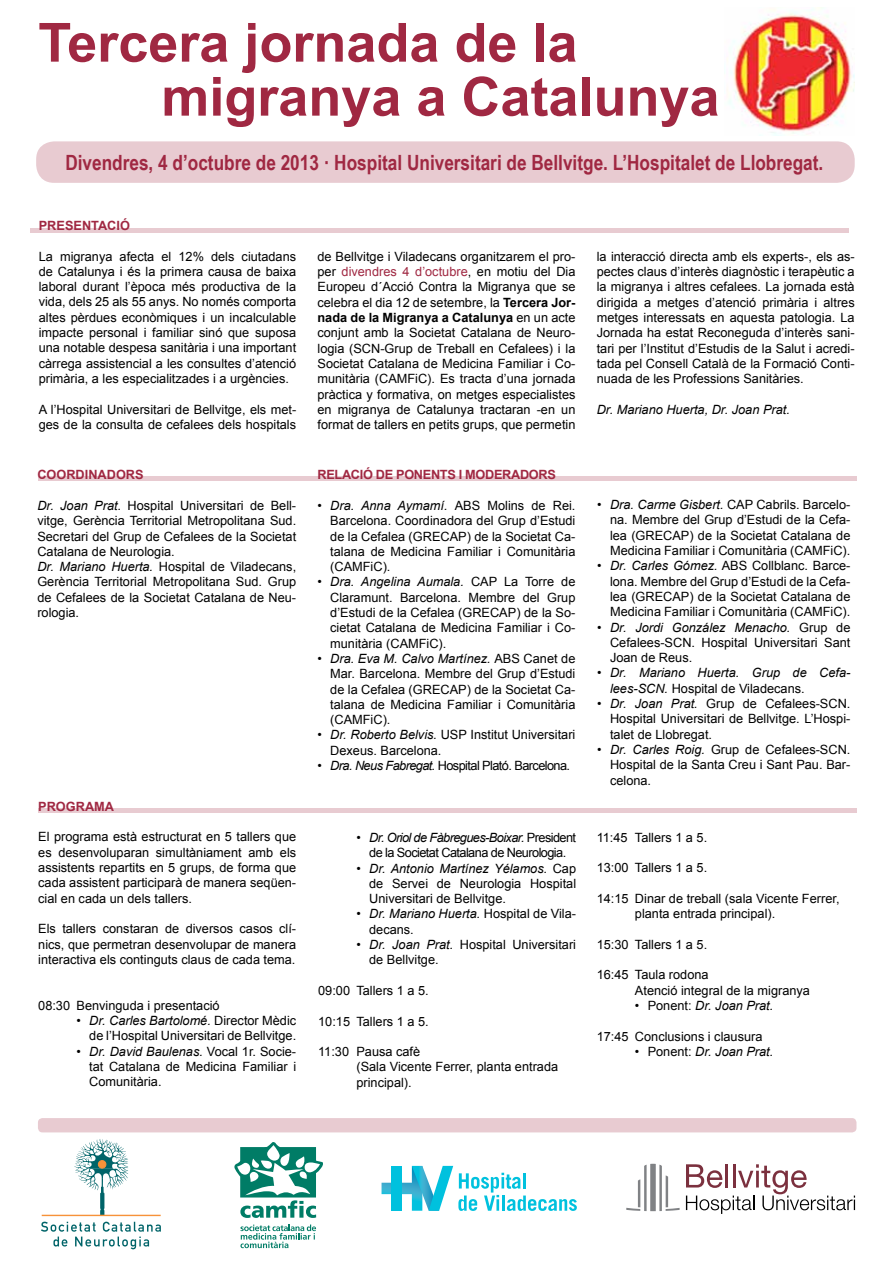
<style>
.page{position:relative;width:893px;height:1263px;background:#fff}
.page>*{position:absolute;margin:0;border:0;box-sizing:border-box;transform-origin:0 0}
.t1{font:700 54px/54px "Arial";color:#a02842}
.t2{font:700 21px "Arial Narrow";color:#a02842}
.t3{font:12.75px/15.3px "Arial";color:#000;text-align:justify}
.t4{font:italic 12.75px/15.3px "Arial";color:#000}
.t5{font:12.75px/15.3px "Arial";letter-spacing:-.045em;color:#000;text-align:center}
.t6{font:700 12.75px "Arial";color:#a02842}
.t7{font:700 12.75px "Arial";letter-spacing:-.025em;color:#a02842}
.s1{font-style:italic}
.s2{color:#a02842}
.s3{font-weight:700}
.s4{font-style:normal}
</style>
<div class="page">
<div style="left:36px;top:141px;width:819px;height:42px;background:#e8cbd1;border-radius:18px"></div>
<div style="left:38px;top:1118px;width:818px;height:14px;background:#e8cbd1;border-radius:5px"></div>
<svg style="left:74px;top:1139px;width:55px;height:76px"></svg>
<div style="left:98px;top:1160px;width:8px;height:8px;background:#f79239;border-radius:50%"></div>
<div style="left:98px;top:1160px;width:8px;height:8px;border:1px solid #f79239;border-radius:50%"></div>
<svg style="left:41px;top:1222px;width:120px;height:27px"></svg>
<hr style="left:42px;top:1215px;width:119px;height:1px;background:#f79239">
<svg style="left:240px;top:1224px;width:76px;height:24px"></svg>
<svg style="left:234px;top:1142px;width:89px;height:76px"></svg>
<svg style="left:626px;top:1164px;width:54px;height:47px"></svg>
<svg style="left:686px;top:1164px;width:169px;height:50px"></svg>
<div style="left:38px;top:476px;width:818px;height:5px;background:#e8cbd1"></div>
<hr style="left:38px;top:808px;width:818px;height:4px;background:#e8cbd1">
<hr style="left:30px;top:228px;width:819px;height:4px;background:#e8cbd1">
<img style="left:727px;top:7px;width:127px;height:129px">
<svg style="left:382px;top:1166px;width:195px;height:45px"></svg>
<h1 class="t1" style="left:161px;top:17px;width:560px;text-indent:-123px">Tercera jornada de la migranya a Catalunya</h1>
<h2 class="t2" style="left:65px;top:146px;width:759px">Divendres, 4 d’octubre de 2013 · Hospital Universitari de Bellvitge. L’Hospitalet de Llobregat.</h2>
<p class="t6" style="left:39px;top:217px;width:93px">PRESENTACIÓ</p>
<p class="t3" style="left:39px;top:248px;width:259px">La migranya afecta el 12% dels ciutadans de Catalunya i és la primera causa de baixa laboral durant l’època més productiva de la vida, dels 25 als 55 anys. No només comporta altes pèrdues econòmiques i un incalculable impacte personal i familiar sinó que suposa una notable despesa sanitària i una important càrrega assistencial a les consultes d’atenció primària, a les especialitzades i a urgències.</p>
<p class="t3" style="left:39px;top:401px;width:259px">A l’Hospital Universitari de Bellvitge, els met&shy;ges de la consulta de cefalees dels hospitals</p>
<p class="t6" style="left:37px;top:466px;width:108px">COORDINADORS</p>
<p class="t3" style="left:37px;top:498px;width:260px;text-align:left"><span class="s1">Dr. Joan Prat.</span> Hospital Universitari de Bell&shy;vitge, Gerència Territorial Metropolitana Sud.<br>Secretari del Grup de Cefalees de la Societat Catalana de Neurologia.<br><span class="s1">Dr. Mariano Huerta.</span> Hospital de Viladecans, Gerència Territorial Metropolitana Sud. Grup de Cefalees de la Societat Catalana de Neu&shy;rologia.</p>
<p class="t6" style="left:38px;top:798px;width:77px">PROGRAMA</p>
<p class="t3" style="left:38px;top:829px;width:259px">El programa està estructurat en 5 tallers que es desenvoluparan simultàniament amb els assistents repartits en 5 grups, de forma que cada assistent participarà de manera seqüen&shy;cial en cada un dels tallers.</p>
<p class="t3" style="left:38px;top:921px;width:259px">Els tallers constaran de diversos casos clí&shy;nics, que permetran desenvolupar de manera interactiva els continguts claus de cada tema.</p>
<p class="t3" style="left:38px;top:998px;width:183px">08:30 Benvinguda i presentació</p>
<p class="t3" style="left:77px;top:1013px;width:221px;text-align:right">• <span class="s1">Dr. Carles Bartolomé.</span> Director Mèdic de l’Hospital Universitari de Bellvitge.</p>
<p class="t3" style="left:89px;top:1044px;width:208px;text-indent:-13px">• <span class="s1">Dr. David Baulenas.</span> Vocal 1r. Socie&shy;tat Catalana de Medicina Familiar i Comunitària.</p>
<p class="t3" style="left:317px;top:249px;width:259px">de Bellvitge i Viladecans organitzarem el pro&shy;per <span class="s2">divendres 4 d’octubre</span>, en motiu del Dia Europeu d´Acció Contra la Migranya que se celebra el dia 12 de setembre, la <span class="s3">Tercera Jor&shy;nada de la Migranya a Catalunya</span> en un acte conjunt amb la Societat Catalana de Neuro&shy;logia (SCN-Grup de Treball en Cefalees) i la Societat Catalana de Medicina Familiar i Co&shy;munitària (CAMFiC). Es tracta d’una jornada pràctica y formativa, on metges especialistes en migranya de Catalunya tractaran -en un format de tallers en petits grups, que permetin</p>
<p class="t3" style="left:597px;top:249px;width:259px">la interacció directa amb els experts-, els as&shy;pectes claus d’interès diagnòstic i terapèutic a la migranya i altres cefalees. La jornada està dirigida a metges d’atenció primària i altres metges interessats en aquesta patologia. La Jornada ha estat Reconeguda d’interès sani&shy;tari per l’Institut d’Estudis de la Salut i acredi&shy;tada pel Consell Català de la Formació Conti&shy;nuada de les Professions Sanitàries.</p>
<p class="t4" style="left:597px;top:402px;width:195px">Dr. Mariano Huerta, Dr. Joan Prat.</p>
<p class="t7" style="left:317px;top:466px;width:240px">RELACIÓ DE PONENTS I MODERADORS</p>
<p class="t3" style="left:330px;top:498px;width:247px;text-indent:-13px">• <span class="s1">Dra. Anna Aymamí.</span> ABS Molins de Rei.<br>Barcelona. Coordinadora del Grup d’Estudi de la Cefalea (GRECAP) de la Societat Ca&shy;talana de Medicina Familiar i Comunitària (CAMFiC).</p>
<p class="t3" style="left:330px;top:574px;width:247px;text-indent:-13px">• <span class="s1">Dra. Angelina Aumala.</span> CAP La Torre de Claramunt. Barcelona. Membre del Grup d’Estudi de la Cefalea (GRECAP) de la So&shy;cietat Catalana de Medicina Familiar i Co&shy;munitària (CAMFiC).</p>
<p class="t3" style="left:330px;top:651px;width:247px;text-indent:-13px">• <span class="s1">Dra. Eva M. Calvo Martínez.</span> ABS Canet de Mar. Barcelona. Membre del Grup d’Estudi de la Cefalea (GRECAP) de la Societat Ca&shy;talana de Medicina Familiar i Comunitària (CAMFiC).</p>
<p class="t3" style="left:330px;top:727px;width:247px;text-indent:-13px">• <span class="s1">Dr. Roberto Belvis.</span> USP Institut Universitari<br>Dexeus. Barcelona.</p>
<p class="t5" style="left:317px;top:758px;width:254px">• <span class="s1">Dra. Neus Fabregat.</span> Hospital Plató. Barcelona.</p>
<p class="t5" style="left:356px;top:830px;width:221px">• <span class="s1">Dr. Oriol de Fàbregues-Boixar.</span> President de la Societat Catalana de Neurologia.</p>
<p class="t3" style="left:369px;top:860px;width:208px;text-indent:-13px">• <span class="s1">Dr. Antonio Martínez Yélamos.</span> Cap de Servei de Neurologia Hospital Universitari de Bellvitge.</p>
<p class="t3" style="left:369px;top:906px;width:208px;text-indent:-13px">• <span class="s1">Dr. Mariano Huerta.</span> Hospital de Vila&shy;decans.</p>
<p class="t3" style="left:369px;top:937px;width:208px;text-indent:-13px">• <span class="s1">Dr. Joan Prat.</span> Hospital Universitari de Bellvitge.</p>
<p class="t3" style="left:318px;top:983px;width:112px">09:00 Tallers 1 a 5.</p>
<p class="t3" style="left:318px;top:1013px;width:112px">10:15 Tallers 1 a 5.</p>
<p class="t3" style="left:356px;top:1044px;width:203px;text-align:left;text-indent:-38px">11:30 Pausa cafè<br>(Sala Vicente Ferrer, planta entrada principal).</p>
<p class="t3" style="left:610px;top:497px;width:242px;text-indent:-13px">• <span class="s1">Dra. Carme Gisbert.</span> CAP Cabrils. Barcelo&shy;na. Membre del Grup d’Estudi de la Cefa&shy;lea (GRECAP) de la Societat Catalana de Medicina Familiar i Comunitària (CAMFiC).</p>
<p class="t3" style="left:610px;top:558px;width:242px;text-indent:-13px">• <span class="s1">Dr. Carles Gómez.</span> ABS Collblanc. Barce&shy;lona. Membre del Grup d’Estudi de la Cefa&shy;lea (GRECAP) de la Societat Catalana de Medicina Familiar i Comunitària (CAMFiC).</p>
<p class="t3" style="left:610px;top:619px;width:242px;text-indent:-13px">• <span class="s1">Dr. Jordi González Menacho.</span> Grup de Cefalees-SCN. Hospital Universitari Sant Joan de Reus.</p>
<p class="t4" style="left:610px;top:665px;width:242px;text-indent:-13px"><span class="s4">•</span> Dr. Mariano Huerta. Grup de Cefa&shy;lees-SCN. <span class="s4">Hospital de Viladecans.</span></p>
<p class="t3" style="left:610px;top:696px;width:242px;text-indent:-13px">• <span class="s1">Dr. Joan Prat.</span> Grup de Cefalees-SCN.<br>Hospital Universitari de Bellvitge. L’Hospi&shy;talet de Llobregat.</p>
<p class="t3" style="left:610px;top:742px;width:242px;text-indent:-13px">• <span class="s1">Dr. Carles Roig.</span> Grup de Cefalees-SCN.<br>Hospital de la Santa Creu i Sant Pau. Bar&shy;celona.</p>
<p class="t3" style="left:597px;top:830px;width:112px">11:45 Tallers 1 a 5.</p>
<p class="t3" style="left:597px;top:860px;width:112px">13:00 Tallers 1 a 5.</p>
<p class="t3" style="left:635px;top:891px;width:206px;text-indent:-38px">14:15 Dinar de treball (sala Vicente Ferrer, planta entrada principal).</p>
<p class="t3" style="left:597px;top:937px;width:112px">15:30 Tallers 1 a 5.</p>
<p class="t3" style="left:635px;top:967px;width:177px;text-indent:-38px">16:45 Taula rodona<br>Atenció integral de la migranya</p>
<p class="t4" style="left:635px;top:998px;width:140px"><span class="s4">• Ponent:</span> Dr. Joan Prat.</p>
<p class="t3" style="left:597px;top:1028px;width:167px">17:45 Conclusions i clausura</p>
<p class="t4" style="left:635px;top:1044px;width:140px"><span class="s4">• Ponent:</span> Dr. Joan Prat.</p>
</div>
